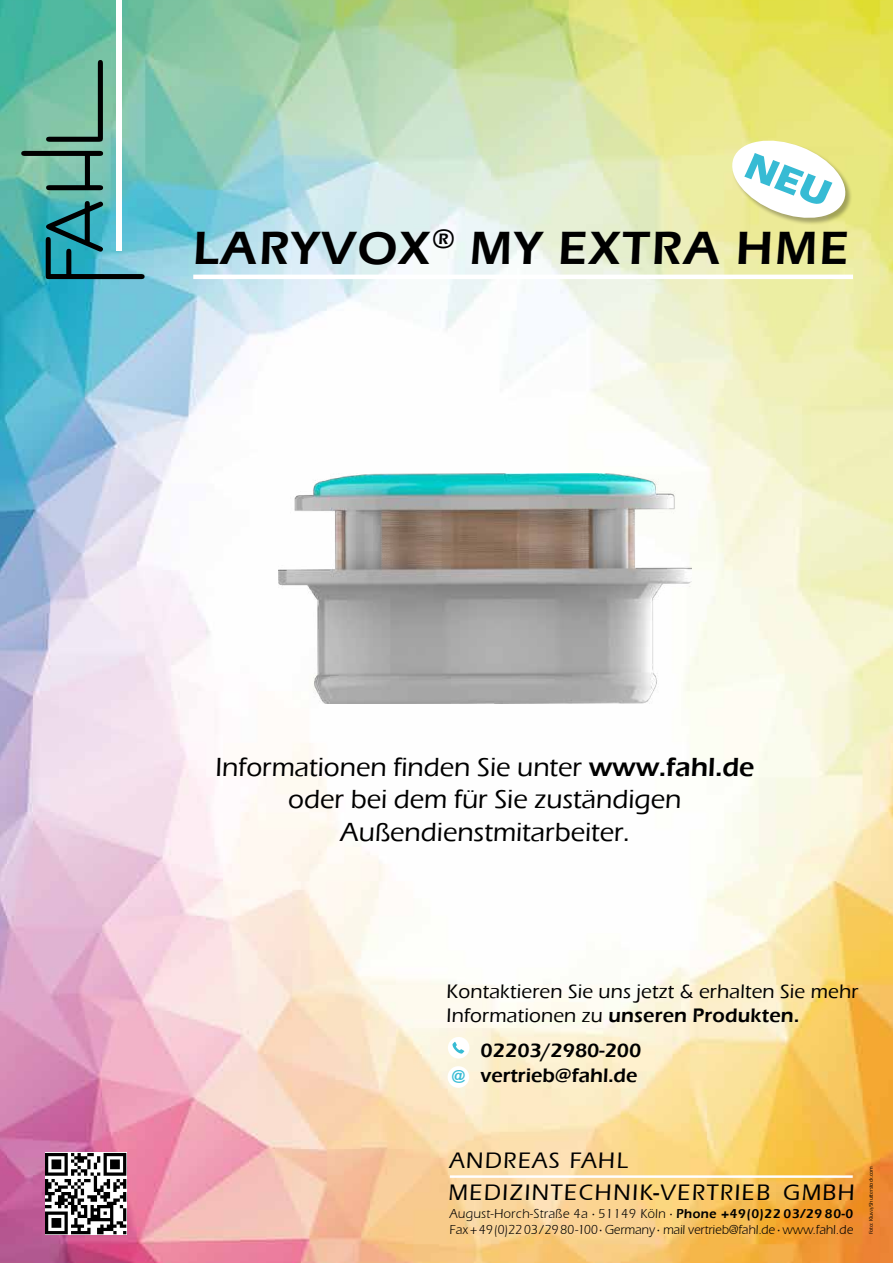
<style>
.page{position:relative;width:893px;height:1263px;background:#fff}
.page>*{position:absolute;margin:0;border:0;box-sizing:border-box;transform-origin:0 0}
.t1{font:600 48px "Eras ITC";letter-spacing:.04em;color:#000}
.t2{font:500 27px/32.4px "Eras ITC";color:#000;text-align:center}
.t3{font:500 23.1px/31px "Itc Eras";letter-spacing:.07em;color:#000}
.t4{font:500 20.1px/24.2px "Eras ITC";letter-spacing:.01em;color:#000}
.t5{font:600 20.1px/25.5px "Eras ITC";color:#000;text-align:right}
.t6{font:13.2px "Itc Eras";color:#000;scale:.95 1}
.t7{font:13.2px "Itc Eras";letter-spacing:.025em;color:#000}
.t8{font:500 5.4px "Eras ITC";letter-spacing:-.01em;color:#000}
.s1{font-weight:600}
.s2{font-family:"Arial";font-weight:700;font-size:13.8px;color:#37bbd4}
.s3{font-family:"Myriad Pro"}
</style>
<div class="page">
<img style="left:0;top:0;width:893px;height:1263px">
<hr style="left:450px;top:1175px;width:403px;height:3px;background:#fff">
<hr style="left:193px;top:275px;width:660px;height:4px;background:#fff">
<svg style="left:46px;top:60px;width:57px;height:82px;background:#69a78d"></svg>
<svg style="left:21px;top:151px;width:82px;height:39px;background:#5e9281"></svg>
<svg style="left:46px;top:201px;width:99px;height:78px;background:#3d94a2"></svg>
<div style="left:117px;top:0;width:5px;height:251px;background:#fff"></div>
<img style="left:278px;top:473px;width:413px;height:230px">
<div style="left:448px;top:1037px;width:21px;height:21px;background:#fff;border-radius:50%"></div>
<svg style="left:452px;top:1042px;width:12px;height:11px"></svg>
<div style="left:448px;top:1066px;width:21px;height:22px;background:#fff;border-radius:50%"></div>
<div style="left:732px;top:141px;width:121px;height:84px;background:#000;opacity:.3"></div>
<svg style="left:45px;top:1153px;width:81px;height:110px"></svg>
<svg style="left:135px;top:1236px;width:8px;height:27px"></svg>
<svg style="left:727px;top:135px;width:124px;height:88px"></svg>
<h1 class="t1" style="left:193px;top:221px;width:657px">LARYVOX<sup>®</sup> MY EXTRA HME</h1>
<p class="t2" style="left:215px;top:751px;width:540px">Informationen finden Sie unter <span class="s1">www.fahl.de </span>oder bei dem für Sie zuständigen<br>Außendienstmitarbeiter.</p>
<p class="t4" style="left:446px;top:980px;width:413px">Kontaktieren Sie uns jetzt &amp; erhalten Sie mehr<br>Informationen zu <span class="s1">unseren Produkten.</span></p>
<p class="t5" style="left:452px;top:1037px;width:191px">02203/2980-200<br><span class="s2">@</span> vertrieb@fahl.de</p>
<p class="t3" style="left:448px;top:1145px;width:408px">ANDREAS FAHL<br>MEDIZINTECHNIK-VERTRIEB GMBH</p>
<p class="t6" style="left:449px;top:1221px;width:426px">Fax +49(0)2203/2980-100<span class="s3">·</span> Germany <span class="s3">·</span> mail vertrieb@fahl.de <span class="s3">·</span> www.fahl.de</p>
<p class="t7" style="left:450px;top:1205px;width:405px">August-Horch-Straße 4a <span class="s3">·</span> 51149 Köln <span class="s3">·</span> <span class="s1">Phone +49(0)22 03/29 80-0</span></p>
<p class="t8" style="left:868px;top:1234px;width:70px;rotate:-90deg">Foto: Kluva/Shutterstock.com</p>
</div>
